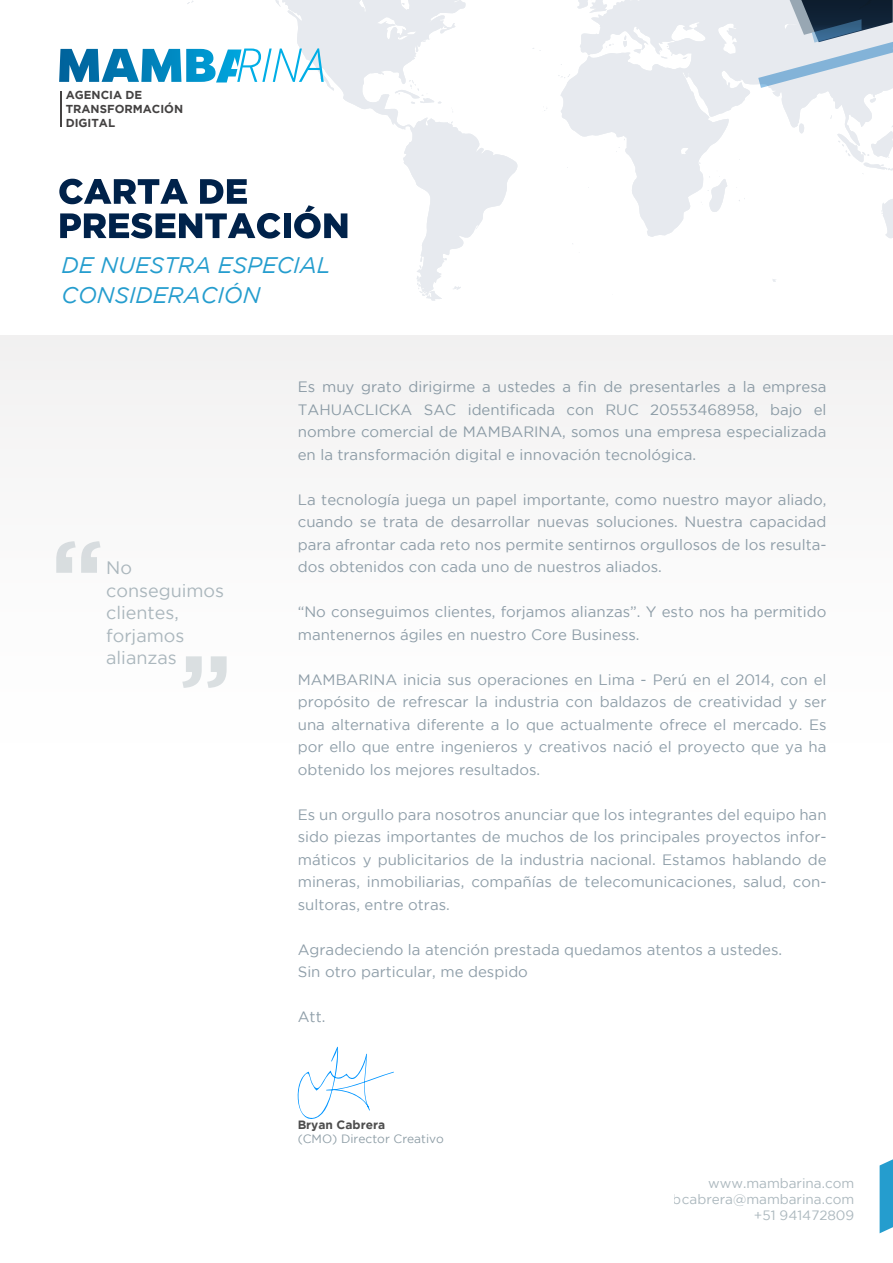
<style>
.page{position:relative;width:893px;height:1263px;background:#fff}
.page>*{position:absolute;margin:0;border:0;box-sizing:border-box;transform-origin:0 0}
.t1{font:700 97.8px "Gotham";color:#8899a2}
.t2{font:italic 22.5px/30px "Gotham";color:#259dce}
.t3{font:18px/22.5px "Gotham";color:#8899a2}
.t4{font:15px/22.5px "Gotham";color:#5f7584;text-align:justify}
.t5{font:13.5px/16.2px "Gotham";color:#8899a2;text-align:right}
.t6{font:12px "Gotham";color:#5e7480}
.t7{font:700 12px "Gotham";color:#000}
.t8{font:700 11.55px/13.8px "Gotham";color:#444242}
</style>
<div class="page">
<svg style="left:880px;top:1159px;width:13px;height:74px"></svg>
<svg style="left:422px;top:295px;width:20px;height:6px"></svg>
<svg style="left:559px;top:0;width:334px;height:237px;fill:#e7eaef"></svg>
<svg style="left:189px;top:0;width:329px;height:295px"></svg>
<svg style="left:59px;top:48px;width:265px;height:34px"></svg>
<hr style="left:60px;top:91px;width:2px;height:36px;background:#444242">
<svg style="left:59px;top:179px;width:129px;height:25px"></svg>
<svg style="left:200px;top:179px;width:47px;height:25px"></svg>
<svg style="left:60px;top:213px;width:221px;height:26px"></svg>
<div style="left:284px;top:213px;width:6px;height:25px;background:#00224a"></div>
<svg style="left:294px;top:205px;width:53px;height:34px"></svg>
<svg style="left:297px;top:1047px;width:97px;height:72px"></svg>
<p class="t8" style="left:66px;top:88px;width:119px">AGENCIA DE<br>TRANSFORMACIÓN<br>DIGITAL</p>
<h2 class="t2" style="left:62px;top:250px;width:271px">DE NUESTRA ESPECIAL<br>CONSIDERACIÓN</h2>
<h1 class="t1" style="left:51px;top:519px;width:54px">“</h1>
<p class="t3" style="left:106px;top:556px;width:120px">No conseguimos clientes, forjamos alianzas</p>
<h1 class="t1" style="left:232px;top:710px;width:54px;rotate:-180deg">“</h1>
<p class="t4" style="left:298px;top:375px;width:530px">Es muy grato dirigirme a ustedes a fin de presentarles a la empresa TAHUACLICKA SAC identificada con RUC 20553468958, bajo el nombre comercial de MAMBARINA, somos una empresa especializada en la transformación digital e innovación tecnológica.</p>
<p class="t4" style="left:298px;top:488px;width:530px">La tecnología juega un papel importante, como nuestro mayor aliado, cuando se trata de desarrollar nuevas soluciones. Nuestra capacidad para afrontar cada reto nos permite sentirnos orgullosos de los resulta&shy;dos obtenidos con cada uno de nuestros aliados.</p>
<p class="t4" style="left:298px;top:600px;width:530px">“No conseguimos clientes, forjamos alianzas”. Y esto nos ha permitido mantenernos ágiles en nuestro Core Business.</p>
<p class="t4" style="left:298px;top:668px;width:530px">MAMBARINA inicia sus operaciones en Lima - Perú en el 2014, con el propósito de refrescar la industria con baldazos de creatividad y ser una alternativa diferente a lo que actualmente ofrece el mercado. Es por ello que entre ingenieros y creativos nació el proyecto que ya ha obtenido los mejores resultados.</p>
<p class="t4" style="left:298px;top:803px;width:530px">Es un orgullo para nosotros anunciar que los integrantes del equipo han sido piezas importantes de muchos de los principales proyectos infor&shy;máticos y publicitarios de la industria nacional. Estamos hablando de mineras, inmobiliarias, compañías de telecomunicaciones, salud, con&shy;sultoras, entre otras.</p>
<p class="t4" style="left:298px;top:938px;width:486px">Agradeciendo la atención prestada quedamos atentos a ustedes.<br>Sin otro particular, me despido</p>
<p class="t4" style="left:298px;top:1005px;width:29px">Att.</p>
<p class="t7" style="left:298px;top:1118px;width:89px">Bryan Cabrera</p>
<p class="t6" style="left:298px;top:1132px;width:148px">(CMO) Director Creativo</p>
<p class="t5" style="left:673px;top:1174px;width:183px">www.mambarina.com bcabrera@mambarina.com +51 941472809</p>
</div>
